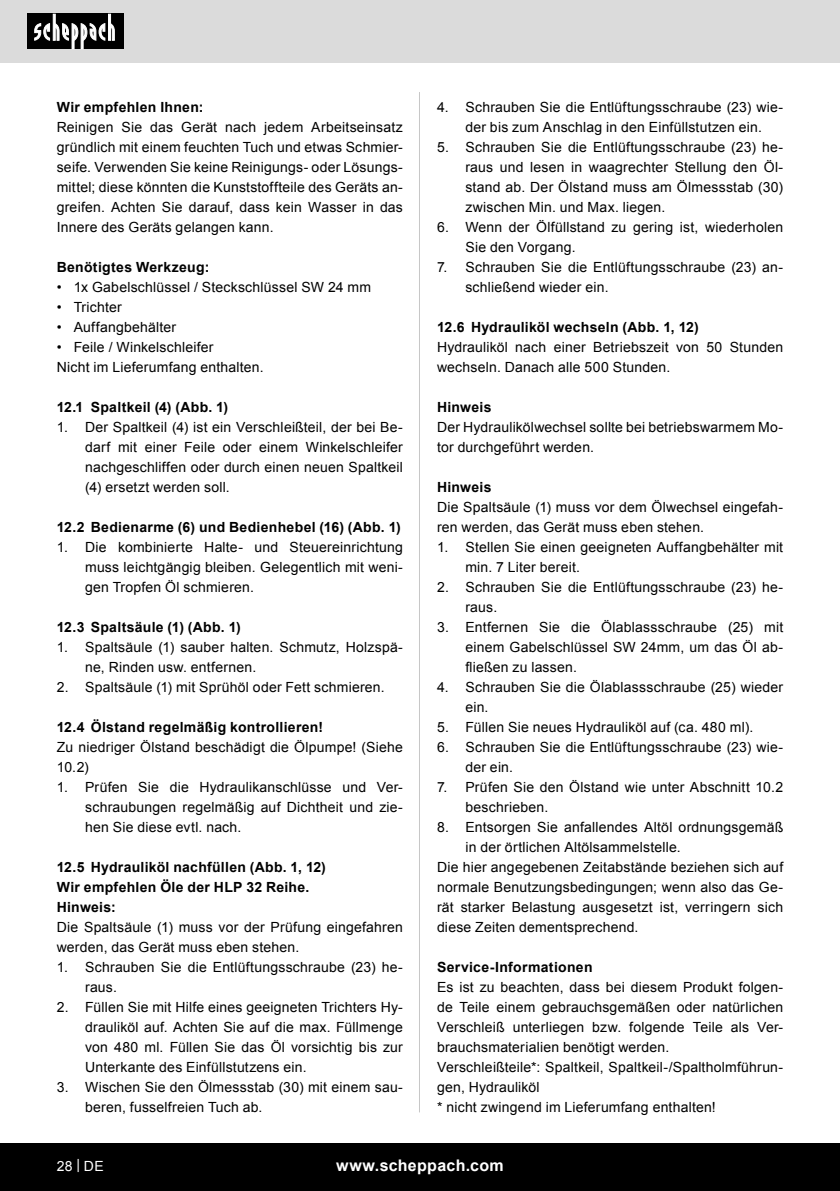
<style>
.page{position:relative;width:840px;height:1191px;background:#fff}
.page>*{position:absolute;margin:0;border:0;box-sizing:border-box;transform-origin:0 0}
.t1{font:700 16px "Arial";letter-spacing:.02em;color:#fff}
.Unterkapitel_Level_2{font:14px/20px "Arial";letter-spacing:.015em;color:#000}
.Subheadline{font:700 14px "Arial";letter-spacing:.02em;color:#000}
.Basiseinstellung{font:700 14px "Arial";letter-spacing:.02em;color:#000}
.Unterkapitel_Level_2-2{font:700 14px "Arial";letter-spacing:.02em;color:#000}
.t2{font:14px "Arial";color:#fff}
</style>
<div class="page">
<div style="left:0;top:0;width:839px;height:63px;background:#dbdbdb"></div>
<div style="left:0;top:1143px;width:839px;height:48px;background:#000"></div>
<div style="left:27px;top:14px;width:96px;height:35px;background:#000"></div>
<svg style="left:34px;top:14px;width:81px;height:35px"></svg>
<hr style="left:419px;top:92px;width:1px;height:1020px;background:#c7c7c7">
<p class="Subheadline" style="left:57px;top:98px;width:148px">Wir empfehlen Ihnen:</p>
<p class="Unterkapitel_Level_2" style="left:57px;top:117px;width:347px;text-align:justify">Reinigen Sie das Gerät nach jedem Arbeitseinsatz gründlich mit einem feuchten Tuch und etwas Schmier&shy;seife. Verwenden Sie keine Reinigungs- oder Lösungs&shy;mittel; diese könnten die Kunststoffteile des Geräts an&shy;greifen. Achten Sie darauf, dass kein Wasser in das Innere des Geräts gelangen kann.</p>
<p class="Subheadline" style="left:57px;top:258px;width:154px">Benötigtes Werkzeug:</p>
<p class="Unterkapitel_Level_2" style="left:57px;top:277px;width:316px">• 1x Gabelschlüssel / Steckschlüssel SW 24 mm</p>
<p class="Unterkapitel_Level_2" style="left:57px;top:297px;width:67px">• Trichter</p>
<p class="Unterkapitel_Level_2" style="left:57px;top:317px;width:121px">• Auffangbehälter</p>
<p class="Unterkapitel_Level_2" style="left:57px;top:337px;width:158px">• Feile / Winkelschleifer</p>
<p class="Unterkapitel_Level_2" style="left:57px;top:357px;width:208px">Nicht im Lieferumfang enthalten.</p>
<p class="Subheadline" style="left:57px;top:398px;width:173px">12.1 Spaltkeil (4) (Abb. 1)</p>
<p class="Unterkapitel_Level_2" style="left:85px;top:417px;width:319px;text-align:justify;text-indent:-28px">1. Der Spaltkeil (4) ist ein Verschleißteil, der bei Be&shy;darf mit einer Feile oder einem Winkelschleifer nachgeschliffen oder durch einen neuen Spaltkeil (4) ersetzt werden soll.</p>
<p class="Subheadline" style="left:57px;top:518px;width:345px">12.2 Bedienarme (6) und Bedienhebel (16) (Abb. 1)</p>
<p class="Unterkapitel_Level_2" style="left:85px;top:537px;width:319px;text-align:justify;text-indent:-28px">1. Die kombinierte Halte- und Steuereinrichtung muss leichtgängig bleiben. Gelegentlich mit weni&shy;gen Tropfen Öl schmieren.</p>
<p class="Subheadline" style="left:57px;top:618px;width:185px">12.3 Spaltsäule (1) (Abb. 1)</p>
<p class="Unterkapitel_Level_2" style="left:85px;top:637px;width:319px;text-indent:-28px">1. Spaltsäule (1) sauber halten. Schmutz, Holzspä&shy;ne, Rinden usw. entfernen.</p>
<p class="Unterkapitel_Level_2" style="left:57px;top:677px;width:329px">2. Spaltsäule (1) mit Sprühöl oder Fett schmieren.</p>
<p class="Subheadline" style="left:57px;top:718px;width:268px">12.4 Ölstand regelmäßig kontrollieren!</p>
<p class="Unterkapitel_Level_2" style="left:57px;top:737px;width:347px">Zu niedriger Ölstand beschädigt die Ölpumpe! (Siehe<br>10.2)</p>
<p class="Unterkapitel_Level_2" style="left:85px;top:777px;width:319px;text-align:justify;text-indent:-28px">1. Prüfen Sie die Hydraulikanschlüsse und Ver&shy;schraubungen regelmäßig auf Dichtheit und zie&shy;hen Sie diese evtl. nach.</p>
<p class="Subheadline" style="left:57px;top:858px;width:270px">12.5 Hydrauliköl nachfüllen (Abb. 1, 12)</p>
<p class="Subheadline" style="left:57px;top:878px;width:254px">Wir empfehlen Öle der HLP 32 Reihe.</p>
<p class="Basiseinstellung" style="left:57px;top:898px;width:61px">Hinweis:</p>
<p class="Unterkapitel_Level_2" style="left:57px;top:917px;width:347px">Die Spaltsäule (1) muss vor der Prüfung eingefahren werden, das Gerät muss eben stehen.</p>
<p class="Unterkapitel_Level_2" style="left:85px;top:957px;width:319px;text-indent:-28px">1. Schrauben Sie die Entlüftungsschraube (23) he&shy;raus.</p>
<p class="Unterkapitel_Level_2" style="left:85px;top:997px;width:319px;text-align:justify;text-indent:-28px">2. Füllen Sie mit Hilfe eines geeigneten Trichters Hy&shy;drauliköl auf. Achten Sie auf die max. Füllmenge von 480 ml. Füllen Sie das Öl vorsichtig bis zur Unterkante des Einfüllstutzens ein.</p>
<p class="Unterkapitel_Level_2" style="left:85px;top:1077px;width:319px;text-indent:-28px">3. Wischen Sie den Ölmessstab (30) mit einem sau&shy;beren, fusselfreien Tuch ab.</p>
<p class="Unterkapitel_Level_2" style="left:437px;top:97px;width:347px;text-align:center">4. Schrauben Sie die Entlüftungsschraube (23) wie&shy;der bis zum Anschlag in den Einfüllstutzen ein.</p>
<p class="Unterkapitel_Level_2" style="left:465px;top:137px;width:319px;text-align:justify;text-indent:-28px">5. Schrauben Sie die Entlüftungsschraube (23) he&shy;raus und lesen in waagrechter Stellung den Öl&shy;stand ab. Der Ölstand muss am Ölmessstab (30) zwischen Min. und Max. liegen.</p>
<p class="Unterkapitel_Level_2" style="left:465px;top:217px;width:319px;text-indent:-28px">6. Wenn der Ölfüllstand zu gering ist, wiederholen<br>Sie den Vorgang.</p>
<p class="Unterkapitel_Level_2" style="left:465px;top:257px;width:319px;text-indent:-28px">7. Schrauben Sie die Entlüftungsschraube (23) an&shy;schließend wieder ein.</p>
<p class="Subheadline" style="left:437px;top:318px;width:263px">12.6 Hydrauliköl wechseln (Abb. 1, 12)</p>
<p class="Unterkapitel_Level_2" style="left:437px;top:337px;width:347px">Hydrauliköl nach einer Betriebszeit von 50 Stunden wechseln. Danach alle 500 Stunden.</p>
<p class="Unterkapitel_Level_2-2" style="left:437px;top:398px;width:56px">Hinweis</p>
<p class="Unterkapitel_Level_2" style="left:437px;top:417px;width:347px">Der Hydraulikölwechsel sollte bei betriebswarmem Mo&shy;tor durchgeführt werden.</p>
<p class="Basiseinstellung" style="left:437px;top:478px;width:56px">Hinweis</p>
<p class="Unterkapitel_Level_2" style="left:437px;top:497px;width:347px">Die Spaltsäule (1) muss vor dem Ölwechsel eingefah&shy;ren werden, das Gerät muss eben stehen.</p>
<p class="Unterkapitel_Level_2" style="left:465px;top:537px;width:319px;text-indent:-28px">1. Stellen Sie einen geeigneten Auffangbehälter mit min. 7 Liter bereit.</p>
<p class="Unterkapitel_Level_2" style="left:465px;top:577px;width:319px;text-indent:-28px">2. Schrauben Sie die Entlüftungsschraube (23) he&shy;raus.</p>
<p class="Unterkapitel_Level_2" style="left:465px;top:617px;width:319px;text-align:justify;text-indent:-28px">3. Entfernen Sie die Ölablassschraube (25) mit einem Gabelschlüssel SW 24mm, um das Öl ab&shy;fließen zu lassen.</p>
<p class="Unterkapitel_Level_2" style="left:465px;top:677px;width:319px;text-indent:-28px">4. Schrauben Sie die Ölablassschraube (25) wieder ein.</p>
<p class="Unterkapitel_Level_2" style="left:437px;top:717px;width:318px">5. Füllen Sie neues Hydrauliköl auf (ca. 480 ml).</p>
<p class="Unterkapitel_Level_2" style="left:465px;top:737px;width:319px;text-indent:-28px">6. Schrauben Sie die Entlüftungsschraube (23) wie&shy;der ein.</p>
<p class="Unterkapitel_Level_2" style="left:465px;top:777px;width:319px;text-indent:-28px">7. Prüfen Sie den Ölstand wie unter Abschnitt 10.2 beschrieben.</p>
<p class="Unterkapitel_Level_2" style="left:465px;top:817px;width:319px;text-indent:-28px">8. Entsorgen Sie anfallendes Altöl ordnungsgemäß in der örtlichen Altölsammelstelle.</p>
<p class="Unterkapitel_Level_2" style="left:437px;top:857px;width:347px;text-align:justify">Die hier angegebenen Zeitabstände beziehen sich auf normale Benutzungsbedingungen; wenn also das Ge&shy;rät starker Belastung ausgesetzt ist, verringern sich diese Zeiten dementsprechend.</p>
<p class="Subheadline" style="left:437px;top:958px;width:157px">Service-Informationen</p>
<p class="Unterkapitel_Level_2" style="left:437px;top:977px;width:347px;text-align:justify">Es ist zu beachten, dass bei diesem Produkt folgen&shy;de Teile einem gebrauchsgemäßen oder natürlichen Verschleiß unterliegen bzw. folgende Teile als Ver&shy;brauchsmaterialien benötigt werden.</p>
<p class="Unterkapitel_Level_2" style="left:437px;top:1057px;width:347px">Verschleißteile*: Spaltkeil, Spaltkeil-/Spaltholmführun&shy;gen, Hydrauliköl</p>
<p class="Unterkapitel_Level_2" style="left:437px;top:1097px;width:280px">* nicht zwingend im Lieferumfang enthalten!</p>
<p class="t2" style="left:57px;top:1156px;width:48px">28 | DE</p>
<p class="t1" style="left:336px;top:1154px;width:169px">www.scheppach.com</p>
</div>
